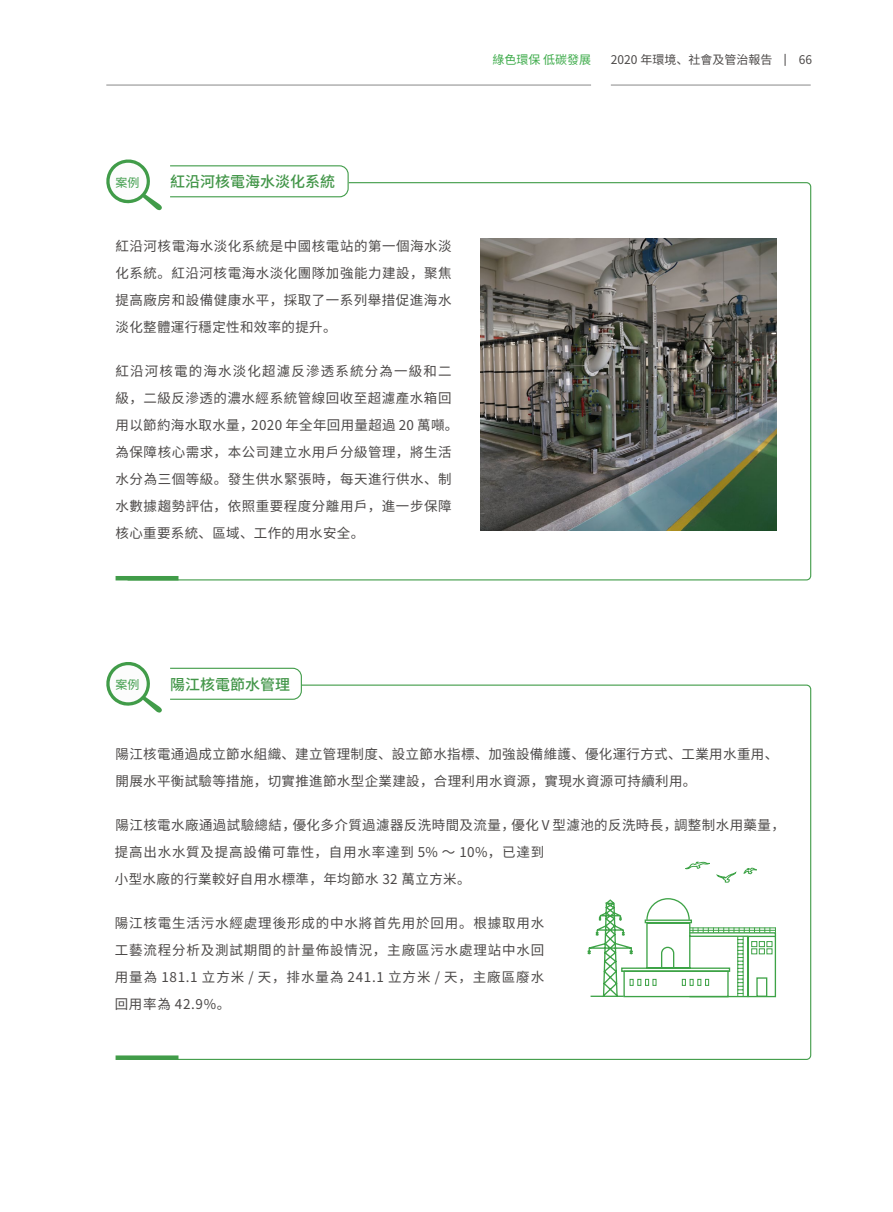
<style>
.page{position:relative;width:893px;height:1212px;background:#fff}
.page>*{position:absolute;margin:0;border:0;box-sizing:border-box;transform-origin:0 0}
.t1{font:500 15px "Source Han Sans CN";color:#439649}
.t2{font:13.5px/27px "Source Han Sans CN";letter-spacing:.04em;color:#4c4948}
.t3{font:12px "Source Han Sans CN";color:#4c4948}
.t4{font:12px "Source Han Sans CN";color:#3dab4a}
.t5{font:12px "Source Han Sans CN";color:#3e9c4a}
</style>
<div class="page">
<svg style="left:785px;top:54px;width:1px;height:12px"></svg>
<hr style="left:611px;top:85px;width:200px;height:1px;background:#898989">
<hr style="left:106px;top:85px;width:485px;height:1px;background:#898989">
<svg style="left:126px;top:182px;width:686px;height:399px"></svg>
<svg style="left:106px;top:159px;width:56px;height:51px"></svg>
<div style="left:110px;top:163px;width:37px;height:37px;background:#fcfcfc;border-radius:50%"></div>
<svg style="left:169px;top:165px;width:180px;height:33px"></svg>
<hr style="left:116px;top:576px;width:62px;height:4px;background:#419c49">
<div style="left:116px;top:1055px;width:62px;height:5px;background:#419c49"></div>
<img style="left:480px;top:238px;width:296px;height:292px">
<svg style="left:106px;top:662px;width:44px;height:44px"></svg>
<div style="left:110px;top:665px;width:37px;height:37px;background:#fcfcfc;border-radius:50%"></div>
<svg style="left:170px;top:667px;width:132px;height:17px"></svg>
<svg style="left:126px;top:684px;width:686px;height:376px"></svg>
<svg style="left:685px;top:854px;width:73px;height:32px"></svg>
<svg style="left:579px;top:897px;width:198px;height:102px"></svg>
<p class="t4" style="left:492px;top:53px;width:100px">綠色環保 低碳發展</p>
<p class="t3" style="left:611px;top:53px;width:163px">2020 年環境、社會及管治報告</p>
<p class="t3" style="left:799px;top:53px;width:15px">66</p>
<p class="t5" style="left:116px;top:175px;width:25px">案例</p>
<p class="t1" style="left:170px;top:173px;width:166px">紅沿河核電海水淡化系統</p>
<p class="t2" style="left:116px;top:233px;width:338px;text-align:justify">紅沿河核電海水淡化系統是中國核電站的第一個海水淡化系統。紅沿河核電海水淡化團隊加強能力建設，聚焦提高廠房和設備健康水平，採取了一系列舉措促進海水淡化整體運行穩定性和效率的提升。</p>
<p class="t2" style="left:116px;top:358px;width:344px">紅沿河核電的海水淡化超濾反滲透系統分為一級和二級，二級反滲透的濃水經系統管線回收至超濾產水箱回用以節約海水取水量，2020 年全年回用量超過 20 萬噸。為保障核心需求，本公司建立水用戶分級管理，將生活水分為三個等級。發生供水緊張時，每天進行供水、制水數據趨勢評估，依照重要程度分離用戶，進一步保障核心重要系統、區域、工作的用水安全。</p>
<p class="t5" style="left:116px;top:678px;width:25px">案例</p>
<p class="t1" style="left:170px;top:676px;width:121px">陽江核電節水管理</p>
<p class="t2" style="left:116px;top:741px;width:664px">陽江核電通過成立節水組織、建立管理制度、設立節水指標、加強設備維護、優化運行方式、工業用水重用、開展水平衡試驗等措施，切實推進節水型企業建設，合理利用水資源，實現水資源可持續利用。</p>
<p class="t2" style="left:116px;top:812px;width:671px">陽江核電水廠通過試驗總結，優化多介質過濾器反洗時間及流量，優化 V 型濾池的反洗時長，調整制水用藥量，</p>
<p class="t2" style="left:115px;top:838px;width:431px">提高出水水質及提高設備可靠性，自用水率達到 5% ～ 10%，已達到小型水廠的行業較好自用水標準，年均節水 32 萬立方米。</p>
<p class="t2" style="left:115px;top:909px;width:431px;text-align:justify">陽江核電生活污水經處理後形成的中水將首先用於回用。根據取用水工藝流程分析及測試期間的計量佈設情況，主廠區污水處理站中水回用量為 181.1 立方米 / 天，排水量為 241.1 立方米 / 天，主廠區廢水回用率為 42.9%。</p>
</div>
